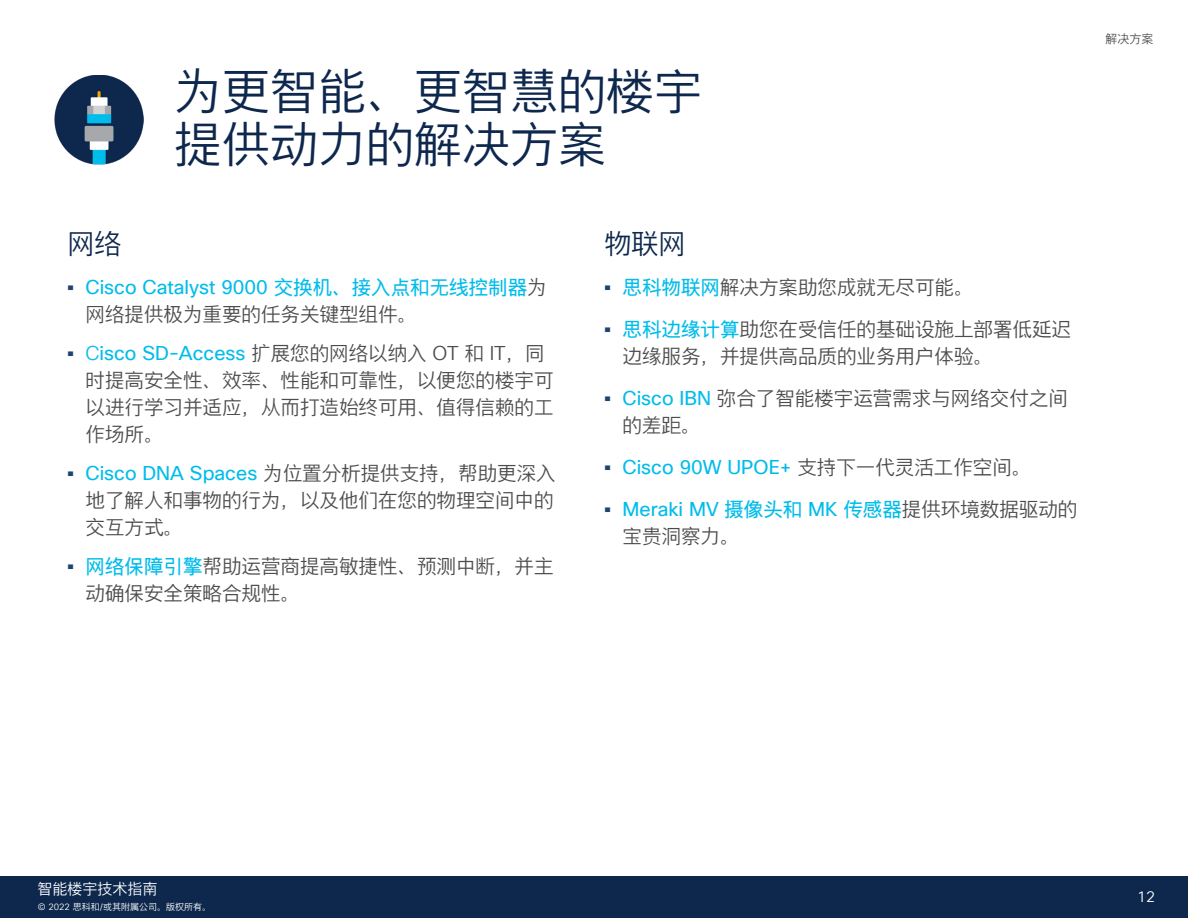
<style>
.page{position:relative;width:1188px;height:918px;background:#fff}
.page>*{position:absolute;margin:0;border:0;box-sizing:border-box;transform-origin:0 0}
.t1{font:48px/52.5px "Cisco Sans CHS Light";color:#0d274d}
.t2{font:27px "Cisco Sans CHS Light";color:#0d274d}
.t3{font:19.5px/27px "Cisco Sans CHS Light";color:#4d4c4c}
.t4{font:19.5px "Cisco Sans TT";color:#00bceb}
.t5{font:15px "Cisco Sans CHS Light";color:#fff}
.t6{font:15px "Cisco Sans TT Light";color:#fff}
.t7{font:12px "Cisco Sans CHS Light";color:#4d4c4c}
.t8{font:9px "Cisco Sans CHS Light";color:#fff}
.s1{font-family:"Cisco Sans TT";font-weight:800;color:#1e4471}
.s2{font-family:"Cisco Sans TT";color:#00bceb}
.s3{font-family:"Cisco Sans CHS";color:#00bceb}
.s4{font-family:"Cisco Sans TT Light";color:#00bceb}
.s5{font-family:"Cisco Sans TT Light"}
.s6{font-weight:800;color:#1e4471}
.s7{font-family:"Cisco Sans CHS Light";color:#4d4c4c}
</style>
<div class="page">
<div style="left:0;top:876px;width:1188px;height:42px;background:#0d274d"></div>
<img style="left:54px;top:75px;width:90px;height:90px">
<p class="t1" style="left:174px;top:65px;width:529px">为更智能、更智慧的楼宇提供动力的解决方案</p>
<p class="t2" style="left:68px;top:227px;width:55px">网络</p>
<p class="t3" style="left:86px;top:274px;width:463px;text-indent:-18px"><span class="s1">•</span> <span class="s2">Cisco Catalyst 9000</span> <span class="s3">交换机、接入点和无线控制器</span>为网络提供极为重要的任务关键型组件。</p>
<p class="t3" style="left:86px;top:340px;width:469px;text-indent:-18px"><span class="s1">•</span> <span class="s4">C</span><span class="s2">isco SD-Access</span> 扩展您的网络以纳入 <span class="s5">OT</span> 和 <span class="s5">IT</span>，同时提高安全性、效率、性能和可靠性，以便您的楼宇可以进行学习并适应，从而打造始终可用、值得信赖的工作场所。</p>
<p class="t3" style="left:86px;top:460px;width:472px;text-align:justify;text-indent:-18px"><span class="s1">•</span> <span class="s2">Cisco DNA Spaces</span> 为位置分析提供支持，帮助更深入地了解人和事物的行为，以及他们在您的物理空间中的交互方式。</p>
<p class="t3" style="left:86px;top:553px;width:469px;text-indent:-18px"><span class="s1">•</span> <span class="s3">网络保障引擎</span>帮助运营商提高敏捷性、预测中断，并主动确保安全策略合规性。</p>
<p class="t2" style="left:604px;top:227px;width:82px">物联网</p>
<p class="t3" style="left:604px;top:274px;width:370px"><span class="s1">•</span> <span class="s3">思科物联网</span>解决方案助您成就无尽可能。</p>
<p class="t3" style="left:622px;top:316px;width:450px;text-indent:-18px"><span class="s1">•</span> <span class="s3">思科边缘计算</span>助您在受信任的基础设施上部署低延迟边缘服务，并提供高品质的业务用户体验。</p>
<p class="t3" style="left:622px;top:385px;width:447px;text-indent:-18px"><span class="s1">•</span> <span class="s2">Cisco IBN</span> 弥合了智能楼宇运营需求与网络交付之间的差距。</p>
<p class="t4" style="left:604px;top:455px;width:428px"><span class="s6">•</span> Cisco 90W UPOE+ <span class="s7">支持下一代灵活工作空间。</span></p>
<p class="t3" style="left:623px;top:496px;width:456px;text-indent:-18px"><span class="s1">•</span> <span class="s2">Meraki MV</span> <span class="s3">摄像头和</span> <span class="s2">MK</span> <span class="s3">传感器</span>提供环境数据驱动的宝贵洞察力。</p>
<p class="t7" style="left:1106px;top:31px;width:49px">解决方案</p>
<p class="t5" style="left:38px;top:879px;width:121px">智能楼宇技术指南</p>
<p class="t8" style="left:38px;top:901px;width:175px"><span class="s5">© 2022</span> 思科和<span class="s5">/</span>或其附属公司。版权所有。</p>
<p class="t6" style="left:1137px;top:887px;width:19px">12</p>
</div>
